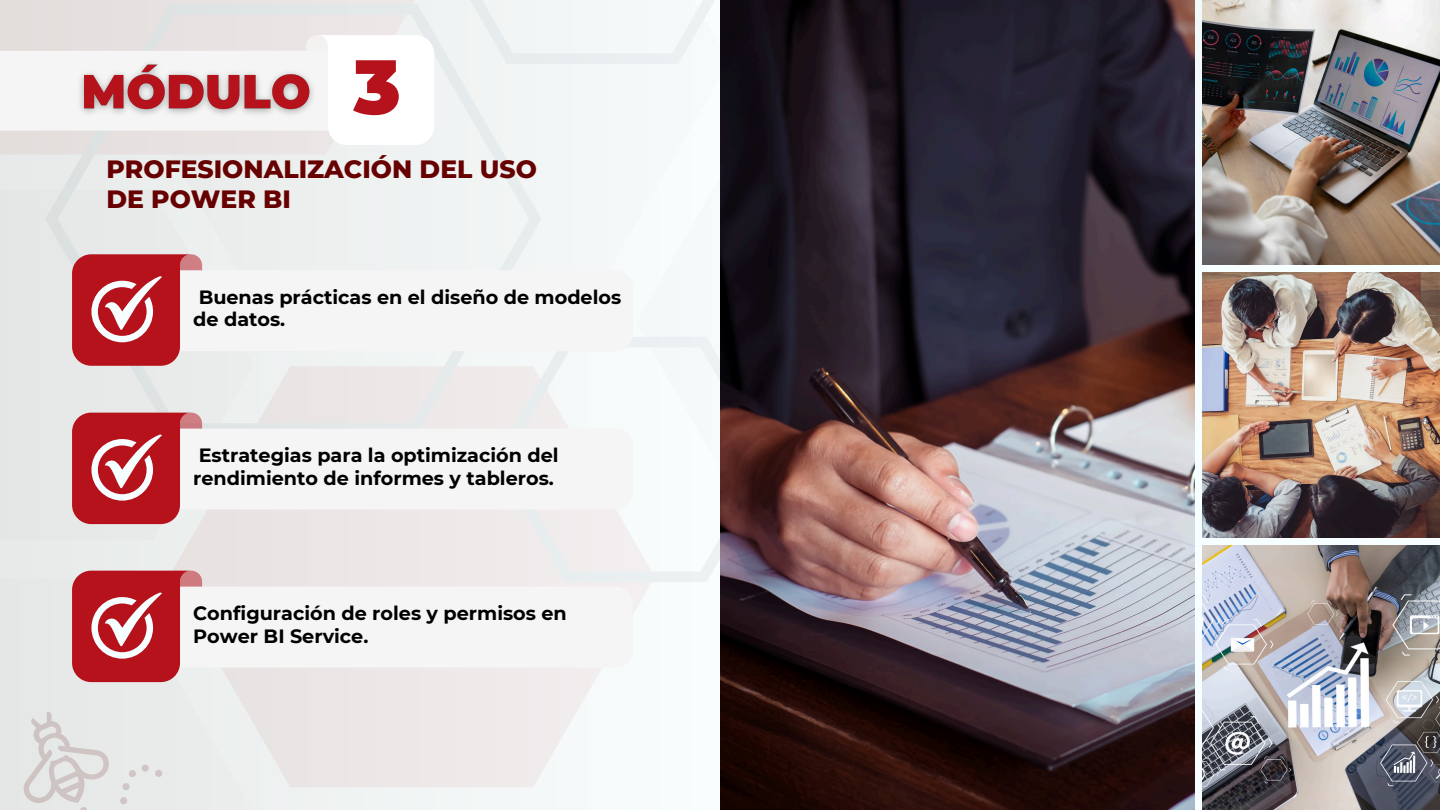
<style>
.page{position:relative;width:1440px;height:810px;background:#fff}
.page>*{position:absolute;margin:0;border:0;box-sizing:border-box;transform-origin:0 0}
.t1{font:900 76.7px "Montserrat";color:#b5121b}
.t2{font:800 25.1px/30px "Montserrat";color:#670000}
.t3{font:700 19.2px/22.5px "Montserrat";color:#000}
</style>
<div class="page">
<div style="left:0;top:0;width:748px;height:810px;background:linear-gradient(to right,#e4e4e3,#f7f8f9)"></div>
<img style="left:720px;top:0;width:475px;height:810px">
<img style="left:1202px;top:0;width:238px;height:265px">
<img style="left:1202px;top:272px;width:238px;height:266px">
<img style="left:1202px;top:545px;width:238px;height:265px">
<svg style="left:4px;top:707px;width:159px;height:103px;background:#e2e3e2"></svg>
<svg style="left:0;top:0;width:1181px;height:145px"></svg>
<svg style="left:72px;top:254px;width:561px;height:112px"></svg>
<img style="left:72px;top:55px;width:250px;height:68px">
<svg style="left:72px;top:413px;width:561px;height:111px"></svg>
<svg style="left:72px;top:571px;width:561px;height:111px"></svg>
<p class="t1" style="left:354px;top:40px;width:49px">3</p>
<p class="t2" style="left:106px;top:154px;width:432px">PROFESIONALIZACIÓN DEL USO<br>DE POWER BI</p>
<p class="t3" style="left:193px;top:286px;width:430px">Buenas prácticas en el diseño de modelos de datos.</p>
<h2 class="t3" style="left:193px;top:444px;width:367px">Estrategias para la optimización del rendimiento de informes y tableros.</h2>
<p class="t3" style="left:193px;top:602px;width:375px">Configuración de roles y permisos en<br>Power BI Service.</p>
</div>
